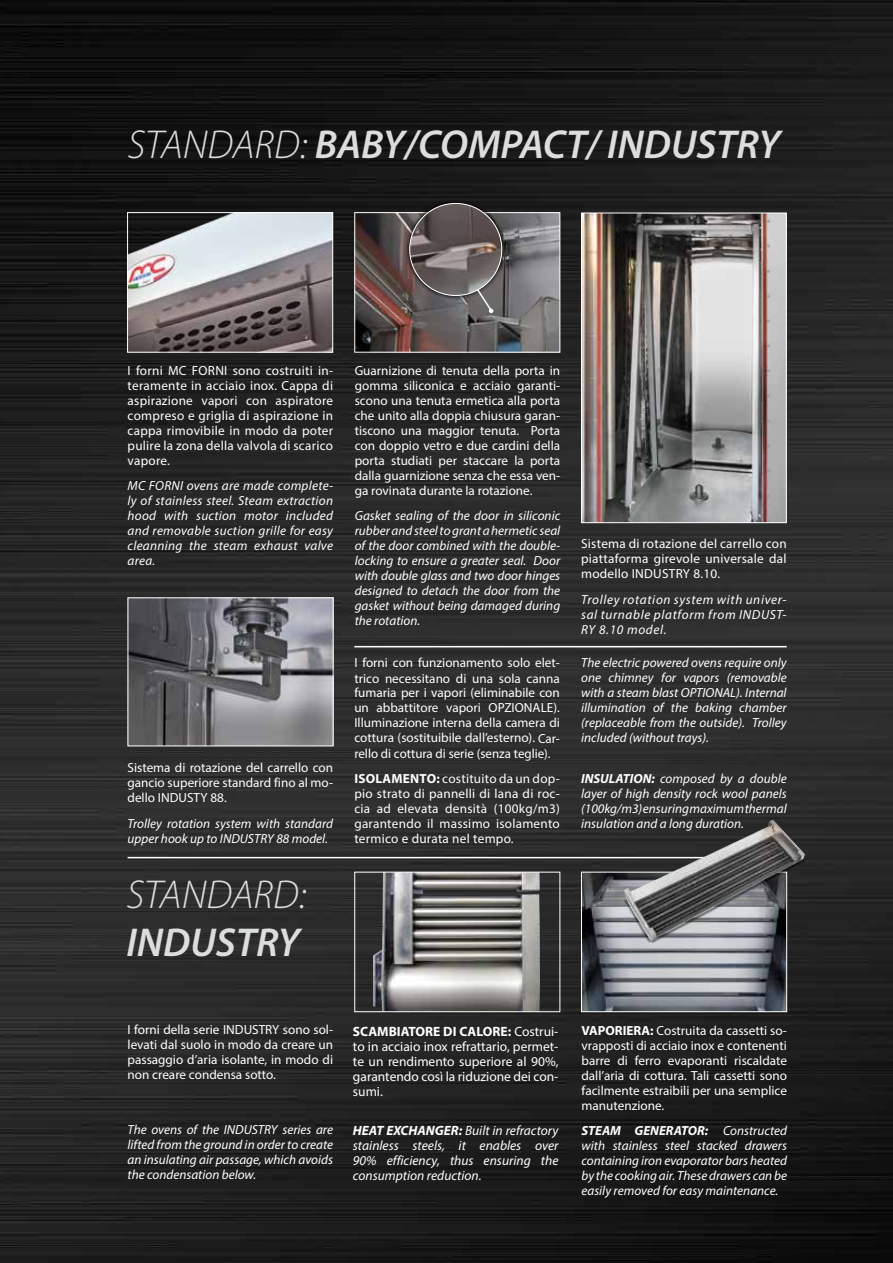
<style>
.page{position:relative;width:893px;height:1263px;background:#fff}
.page>*{position:absolute;margin:0;border:0;box-sizing:border-box;transform-origin:0 0}
.t1{font:italic 600 40.5px "Myriad Pro";color:#dbdddf}
.t2{font:italic 300 40.5px "Myriad Pro";color:#dbdddf}
.t3{font:13.5px/15px "Myriad Pro";color:#fff;text-align:justify}
.t4{font:italic 13.5px/15px "Myriad Pro";color:#fff;text-align:justify}
.t5{font:13.2px/15px "Myriad Pro";color:#fff;text-align:justify}
.t6{font:italic 13.2px/15px "Myriad Pro";color:#fff;text-align:justify}
.s1{font-weight:300}
.s2{font-weight:700}
</style>
<div class="page">
<img style="left:0;top:0;width:893px;height:1263px">
<img style="left:129px;top:214px;width:202px;height:137px">
<div style="left:127px;top:212px;width:206px;height:141px;border:1px solid #fff"></div>
<img style="left:356px;top:214px;width:202px;height:137px">
<div style="left:354px;top:212px;width:206px;height:141px;border:1px solid #fff"></div>
<img style="left:130px;top:599px;width:201px;height:145px">
<div style="left:128px;top:597px;width:205px;height:149px;border:1px solid #fff"></div>
<hr style="left:354px;top:646px;width:433px;height:1px;background:#fff">
<img style="left:583px;top:215px;width:202px;height:306px">
<div style="left:581px;top:213px;width:206px;height:310px;border:1px solid #fff"></div>
<img style="left:373px;top:874px;width:167px;height:136px">
<div style="left:354px;top:872px;width:206px;height:140px;border:1px solid #fff"></div>
<img style="left:583px;top:874px;width:202px;height:136px">
<div style="left:581px;top:872px;width:206px;height:140px;border:1px solid #fff"></div>
<hr style="left:128px;top:857px;width:659px;height:1px;background:#fff">
<img style="left:621px;top:816px;width:187px;height:127px">
<img style="left:624px;top:819px;width:181px;height:121px">
<svg style="left:405px;top:198px;width:102px;height:102px;background:#4d4747"></svg>
<img style="left:410px;top:203px;width:92px;height:92px;border-radius:46px">
<svg style="left:475px;top:287px;width:18px;height:26px"></svg>
<h1 class="t1" style="left:128px;top:119px;width:654px"><span class="s1">STANDARD:</span> BABY/COMPACT/ INDUSTRY</h1>
<p class="t5" style="left:128px;top:363px;width:207px">I forni MC FORNI sono costruiti in&shy;teramente in acciaio inox. Cappa di aspirazione vapori con aspiratore compreso e griglia di aspirazione in cappa rimovibile in modo da poter pulire la zona della valvola di scarico vapore.</p>
<p class="t6" style="left:128px;top:478px;width:207px">MC FORNI ovens are made complete&shy;ly of stainless steel. Steam extraction hood with suction motor included and removable suction grille for easy cleanning the steam exhaust valve area.</p>
<p class="t5" style="left:128px;top:760px;width:207px">Sistema di rotazione del carrello con gancio superiore standard fino al mo&shy;dello INDUSTY 88.</p>
<p class="t6" style="left:128px;top:815px;width:207px">Trolley rotation system with standard upper hook up to INDUSTRY 88 model.</p>
<h1 class="t2" style="left:126px;top:870px;width:181px">STANDARD:</h1>
<h1 class="t1" style="left:126px;top:917px;width:175px">INDUSTRY</h1>
<p class="t5" style="left:355px;top:363px;width:207px">Guarnizione di tenuta della porta in gomma siliconica e acciaio garanti&shy;scono una tenuta ermetica alla porta che unito alla doppia chiusura garan&shy;tiscono una maggior tenuta. Porta con doppio vetro e due cardini della porta studiati per staccare la porta dalla guarnizione senza che essa ven&shy;ga rovinata durante la rotazione.</p>
<p class="t6" style="left:355px;top:508px;width:207px">Gasket sealing of the door in siliconic rubber and steel to grant a hermetic seal of the door combined with the double&shy;locking to ensure a greater seal. Door with double glass and two door hinges designed to detach the door from the gasket without being damaged during the rotation.</p>
<p class="t5" style="left:354px;top:655px;width:207px">I forni con funzionamento solo elet&shy;trico necessitano di una sola canna fumaria per i vapori (eliminabile con un abbattitore vapori OPZIONALE).<br>Illuminazione interna della camera di cottura (sostituibile dall’esterno). Car&shy;rello di cottura di serie (senza teglie).</p>
<p class="t5" style="left:354px;top:771px;width:207px"><span class="s2">ISOLAMENTO:</span> costituito da un dop&shy;pio strato di pannelli di lana di roc&shy;cia ad elevata densità (100kg/m3) garantendo il massimo isolamento termico e durata nel tempo.</p>
<p class="t5" style="left:581px;top:536px;width:207px">Sistema di rotazione del carrello con piattaforma girevole universale dal modello INDUSTRY 8.10.</p>
<p class="t6" style="left:581px;top:591px;width:207px">Trolley rotation system with univer&shy;sal turnable platform from INDUST-RY 8.10 model.</p>
<p class="t6" style="left:581px;top:655px;width:207px">The electric powered ovens require only one chimney for vapors (removable with a steam blast OPTIONAL). Internal illumination of the baking chamber (replaceable from the outside). Trolley included (without trays).</p>
<p class="t6" style="left:581px;top:771px;width:207px"><span class="s2">INSULATION:</span> composed by a double layer of high density rock wool panels (100kg/m3) ensuring maximum thermal insulation and a long duration.</p>
<p class="t5" style="left:128px;top:1021px;width:207px">I forni della serie INDUSTRY sono sol&shy;levati dal suolo in modo da creare un passaggio d’aria isolante, in modo di non creare condensa sotto.</p>
<p class="t6" style="left:128px;top:1122px;width:207px">The ovens of the INDUSTRY series are lifted from the ground in order to create an insulating air passage, which avoids the condensation below.</p>
<p class="t3" style="left:353px;top:1024px;width:207px"><span class="s2">SCAMBIATORE DI CALORE:</span> Costrui&shy;to in acciaio inox refrattario, permet&shy;te un rendimento superiore al 90%, garantendo così la riduzione dei con&shy;sumi.</p>
<p class="t4" style="left:353px;top:1123px;width:207px"><span class="s2">HEAT EXCHANGER:</span> Built in refractory stainless steels, it enables over 90% efficiency, thus ensuring the consumption reduction.</p>
<p class="t5" style="left:581px;top:1023px;width:207px"><span class="s2">VAPORIERA:</span> Costruita da cassetti so&shy;vrapposti di acciaio inox e contenenti barre di ferro evaporanti riscaldate dall’aria di cottura. Tali cassetti sono facilmente estraibili per una semplice manutenzione.</p>
<p class="t6" style="left:581px;top:1123px;width:207px"><span class="s2">STEAM GENERATOR:</span> Constructed with stainless steel stacked drawers containing iron evaporator bars heated by the cooking air. These drawers can be easily removed for easy maintenance.</p>
</div>
